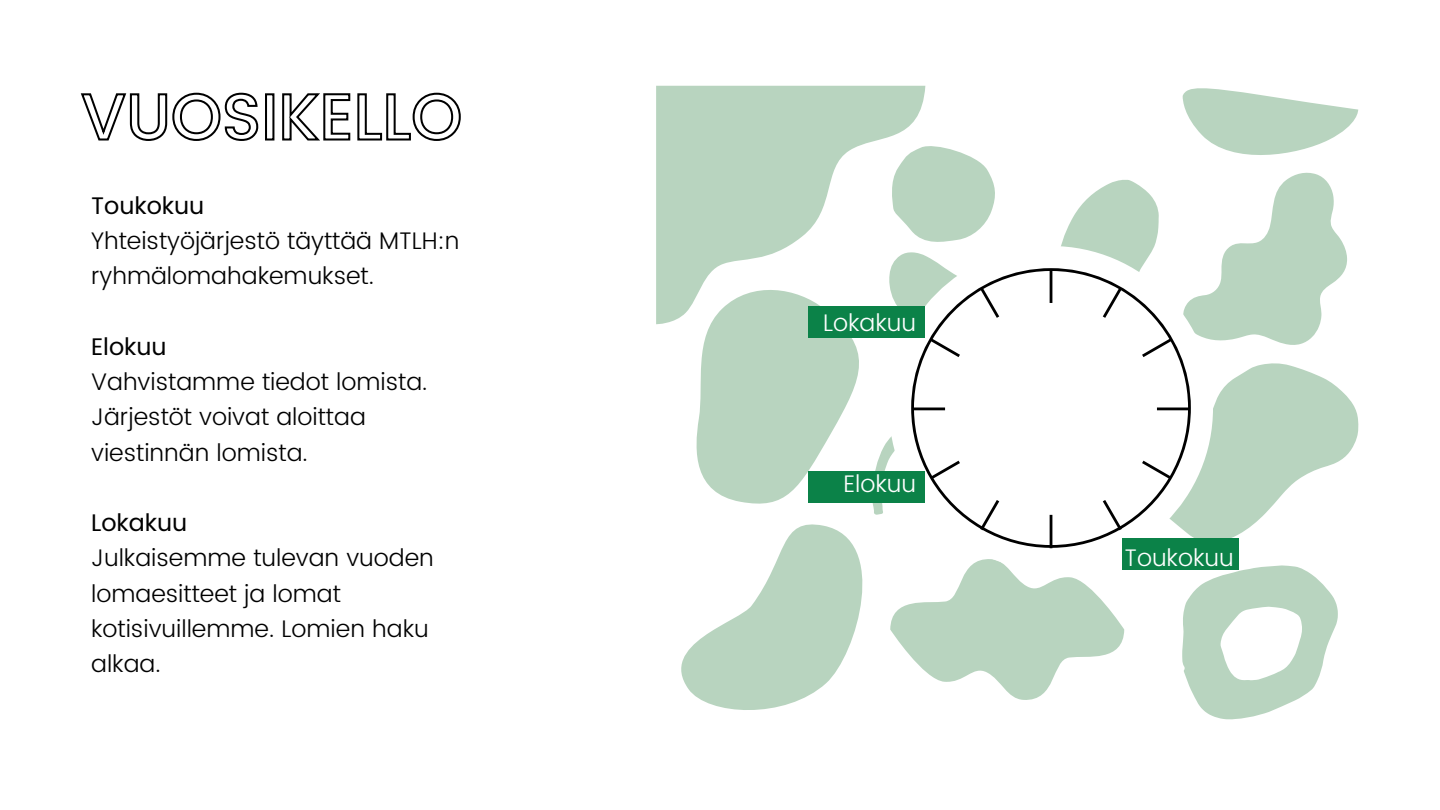
<style>
.page{position:relative;width:1440px;height:810px;background:#fff}
.page>*{position:absolute;margin:0;border:0;box-sizing:border-box;transform-origin:0 0}
.t1{font:300 24px/35.2px "Poppins";color:#000}
.t2{font:24px "Poppins";color:#000}
.t3{font:300 24px "Poppins";color:#fff}
</style>
<div class="page">
<div style="left:656px;top:86px;width:37px;height:238px;background:#b8d4bf"></div>
<svg style="left:1182px;top:565px;width:156px;height:155px"></svg>
<svg style="left:890px;top:559px;width:234px;height:141px"></svg>
<svg style="left:1191px;top:363px;width:168px;height:175px;fill:#b8d4bf"></svg>
<svg style="left:1183px;top:88px;width:176px;height:257px"></svg>
<svg style="left:681px;top:524px;width:182px;height:186px;fill:#b8d4bf"></svg>
<svg style="left:693px;top:85px;width:466px;height:430px"></svg>
<div style="left:889px;top:246px;width:324px;height:324px;background:#fff;border-radius:50%"></div>
<svg style="left:911px;top:268px;width:280px;height:280px"></svg>
<div style="left:808px;top:307px;width:117px;height:31px;background:#0b8248"></div>
<svg style="left:80px;top:92px;width:381px;height:49px"></svg>
<div style="left:1122px;top:538px;width:117px;height:32px;background:#0b8248"></div>
<div style="left:808px;top:471px;width:117px;height:31px;background:#0b8248"></div>
<p class="t2" style="left:91px;top:191px;width:115px">Toukokuu</p>
<p class="t1" style="left:91px;top:223px;width:370px">Yhteistyöjärjestö täyttää MTLH:n ryhmälomahakemukset.</p>
<p class="t2" style="left:91px;top:332px;width:77px">Elokuu</p>
<p class="t1" style="left:91px;top:364px;width:338px">Vahvistamme tiedot lomista.<br>Järjestöt voivat aloittaa viestinnän lomista.</p>
<p class="t3" style="left:823px;top:309px;width:94px">Lokakuu</p>
<p class="t3" style="left:843px;top:470px;width:74px">Elokuu</p>
<p class="t2" style="left:91px;top:509px;width:98px">Lokakuu</p>
<p class="t1" style="left:91px;top:540px;width:344px">Julkaisemme tulevan vuoden lomaesitteet ja lomat kotisivuillemme. Lomien haku alkaa.</p>
<p class="t3" style="left:1124px;top:543px;width:111px">Toukokuu</p>
</div>
